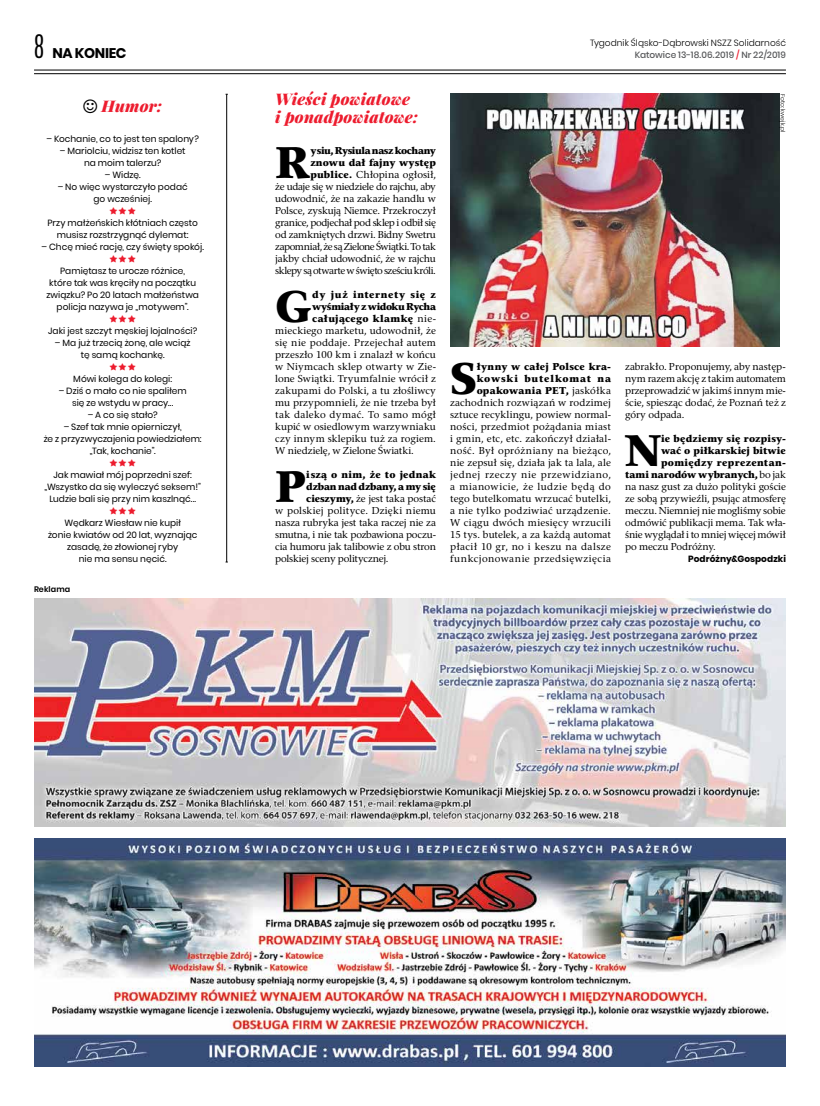
<style>
.page{position:relative;width:820px;height:1106px;background:#fff}
.page>*{position:absolute;margin:0;border:0;box-sizing:border-box;transform-origin:0 0}
.t1{font:44.3px "Rashel EFN Black";color:#000}
.t2{font:300 27px "Antonio";color:#000}
.t3{font:italic 900 16px/18px "Playfair Display";letter-spacing:.01em;color:#ed1c2e}
.t4{font:700 14px "Poppins";letter-spacing:-.025em;color:#000}
.t5{font:10px/12px "Rashel EFN";letter-spacing:-.005em;color:#000;text-align:justify}
.t6{font:10px/12px "Rashel EFN Black";letter-spacing:.01em;color:#000;text-align:justify}
.t7{font:10px/12px "Rashel EFN Black";letter-spacing:-.02em;color:#000}
.t8{font:10px/12px "Rashel EFN Black";letter-spacing:-.01em;color:#000}
.t9{font:9px/12px "Poppins";color:#000;text-align:center}
.t10{font:300 9px "Poppins";color:#000}
.t11{font:500 9px "Poppins";color:#58595b}
.t12{font:700 9px "Poppins";letter-spacing:.005em;color:#000}
.t13{font:600 8px "Poppins";letter-spacing:.01em;color:#000}
.t14{font:300 6px "Poppins";letter-spacing:.01em;color:#000}
.s1{font-family:"Rashel EFN Black"}
.s2{font-family:"Rashel EFN"}
.s3{color:#ed1c2e}
</style>
<div class="page">
<hr style="left:34px;top:70px;width:751px;height:1px;background:#000">
<hr style="left:34px;top:73px;width:751px;height:1px;background:#000">
<img style="left:450px;top:94px;width:329px;height:252px">
<hr style="left:226px;top:94px;width:1px;height:468px;background:#000">
<img style="left:34px;top:598px;width:751px;height:228px">
<img style="left:34px;top:838px;width:751px;height:228px">
<h2 class="t2" style="left:34px;top:27px;width:11px">8</h2>
<h3 class="t4" style="left:52px;top:45px;width:75px">NA KONIEC</h3>
<h3 class="t3" style="left:101px;top:96px;width:62px">Humor:</h3>
<h3 class="t3" style="left:275px;top:90px;width:144px">Wieści powiatowe i ponadpowiatowe:</h3>
<h1 class="t1" style="left:275px;top:135px;width:36px">R</h1>
<p class="t7" style="left:310px;top:145px;width:127px">ysiu, Rysiula nasz kochany znowu dał fajny występ</p>
<p class="t9" style="left:47px;top:133px;width:154px">– Kochanie, co to jest ten spalony?</p>
<p class="t9" style="left:60px;top:145px;width:127px">– Mariolciu, widzisz ten kotlet na moim talerzu?</p>
<p class="t9" style="left:105px;top:169px;width:37px">– Widzę.</p>
<p class="t9" style="left:58px;top:181px;width:131px">– No więc wystarczyło podać go wcześniej.</p>
<p class="t9" style="left:47px;top:217px;width:152px">Przy małżeńskich kłótniach często musisz rozstrzygnąć dylemat:</p>
<p class="t9" style="left:41px;top:241px;width:164px">– Chcę mieć rację, czy święty spokój.</p>
<p class="t9" style="left:46px;top:265px;width:154px">Pamiętasz te urocze różnice,<br>które tak was kręciły na początku związku? Po 20 latach małżeństwa policja nazywa je „motywem”.</p>
<p class="t9" style="left:48px;top:325px;width:150px">Jaki jest szczyt męskiej lojalności?</p>
<p class="t9" style="left:55px;top:337px;width:137px">– Ma już trzecią żonę, ale wciąż tę samą kochankę.</p>
<p class="t9" style="left:73px;top:373px;width:100px">Mówi kolega do kolegi:</p>
<p class="t9" style="left:59px;top:385px;width:129px">– Dziś o mało co nie spaliłem się ze wstydu w pracy...</p>
<p class="t9" style="left:88px;top:409px;width:71px">– A co się stało?</p>
<p class="t9" style="left:44px;top:421px;width:159px">– Szef tak mnie opierniczył,<br>że z przyzwyczajenia powiedziałem: „Tak, kochanie”.</p>
<p class="t9" style="left:44px;top:469px;width:158px">Jak mawiał mój poprzedni szef: „Wszystko da się wyleczyć seksem!”<br>Ludzie bali się przy nim kaszlnąć...</p>
<p class="t9" style="left:48px;top:517px;width:151px">Wędkarz Wiesław nie kupił<br>żonie kwiatów od 20 lat, wyznając zasadę, że złowionej ryby<br>nie ma sensu nęcić.</p>
<p class="t5" style="left:275px;top:168px;width:162px;text-indent:35px"><span class="s1">publice.</span> Chłopina ogłosił, że udaje się w niedziele do rajchu, aby udowodnić, że na zakazie handlu w Polsce, zyskują Niemce. Przekroczył granice, podjechał pod sklep i odbił się od zamkniętych drzwi. Bidny Swetru zapomniał, że są Zielone Świątki. To tak jakby chciał udowodnić, że w rajchu sklepy są otwarte w święto sześciu króli.</p>
<h1 class="t1" style="left:275px;top:279px;width:39px">G</h1>
<p class="t6" style="left:312px;top:289px;width:125px">dy już internety się z wyśmiały z widoku Rycha całującego klamkę <span class="s2">nie-</span></p>
<p class="t5" style="left:275px;top:324px;width:162px">mieckiego marketu, udowodnił, że się nie poddaje. Przejechał autem przeszło 100 km i znalazł w końcu w Niymcach sklep otwarty w Zie&shy;lone Swiątki. Tryumfalnie wrócił z zakupami do Polski, a tu złośliwcy mu przypomnieli, że nie trzeba był tak daleko dymać. To samo mógł kupić w osiedlowym warzywniaku czy innym sklepiku tuż za rogiem.<br>W niedzielę, w Zielone Światki.</p>
<h1 class="t1" style="left:275px;top:459px;width:32px">P</h1>
<p class="t8" style="left:306px;top:469px;width:131px">iszą o nim, że to jednak dzban nad dzbany, a my się</p>
<p class="t5" style="left:275px;top:492px;width:162px;text-indent:31px"><span class="s1">cieszymy,</span> że jest taka postać w polskiej polityce. Dzięki niemu nasza rubryka jest taka raczej nie za smutna, i nie tak pozbawiona poczu&shy;cia humoru jak talibowie z obu stron polskiej sceny politycznej.</p>
<p class="t13" style="left:34px;top:584px;width:38px">Reklama</p>
<p class="t10" style="left:590px;top:38px;width:197px">Tygodnik Śląsko-Dąbrowski NSZZ Solidarność</p>
<p class="t11" style="left:634px;top:50px;width:152px">Katowice 13-18.06.2019 <span class="s3">/</span> Nr 22/2019</p>
<p class="t14" style="left:786px;top:94px;width:40px;rotate:90deg">Foto: kwejk.pl</p>
<h1 class="t1" style="left:450px;top:351px;width:29px">S</h1>
<p class="t6" style="left:476px;top:361px;width:136px">łynny w całej Polsce kra&shy;kowski butelkomat na opakowania PET, <span class="s2">jaskółka</span></p>
<p class="t5" style="left:450px;top:396px;width:162px">zachodnich rozwiązań w rodzimej sztuce recyklingu, powiew normal&shy;ności, przedmiot pożądania miast i gmin, etc, etc. zakończył działal&shy;ność. Był opróżniany na bieżąco, nie zepsuł się, działa jak ta lala, ale jednej rzeczy nie przewidziano, a mianowicie, że ludzie będą do tego butelkomatu wrzucać butelki, a nie tylko podziwiać urządzenie.<br>W ciągu dwóch miesięcy wrzucili 15 tys. butelek, a za każdą automat płacił 10 gr, no i keszu na dalsze funkcjonowanie przedsięwzięcia</p>
<p class="t5" style="left:625px;top:360px;width:162px">zabrakło. Proponujemy, aby następ&shy;nym razem akcję z takim automatem przeprowadzić w jakimś innym mie&shy;ście, spiesząc dodać, że Poznań też z góry odpada.</p>
<h1 class="t1" style="left:625px;top:423px;width:38px">N</h1>
<p class="t6" style="left:625px;top:433px;width:162px;text-align:right">ie będziemy się rozpisy-<br>wać o piłkarskiej bitwie pomiędzy reprezentan-<br>tami narodów wybranych, <span class="s2">bo jak</span></p>
<p class="t5" style="left:625px;top:480px;width:162px">na nasz gust za dużo polityki goście ze sobą przywieźli, psując atmosferę meczu. Niemniej nie mogliśmy sobie odmówić publikacji mema. Tak wła&shy;śnie wyglądał i to mniej więcej mówił po meczu Podróżny.</p>
<p class="t12" style="left:688px;top:554px;width:99px">Podróżny&amp;Gospodzki</p>
</div>
